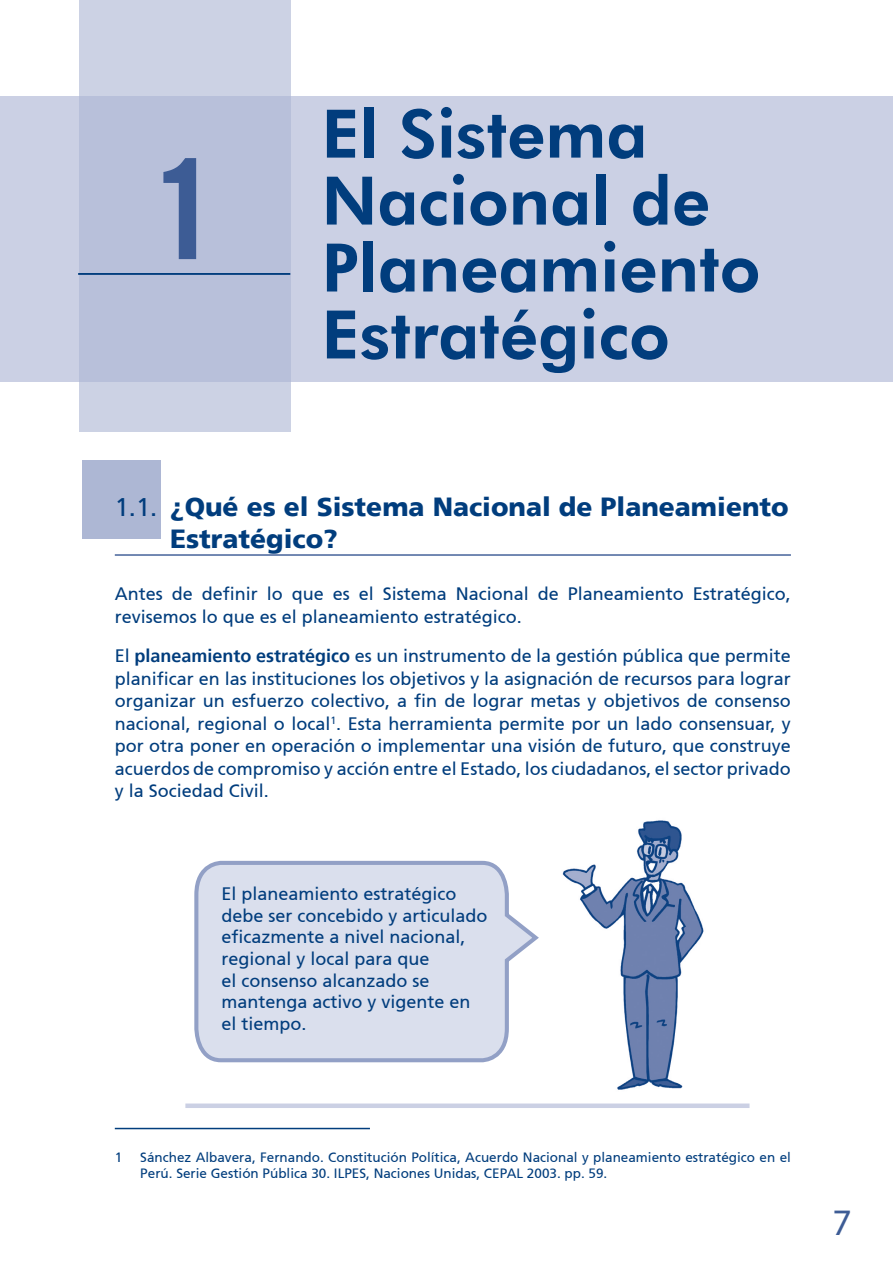
<style>
.page{position:relative;width:893px;height:1263px;background:#fff}
.page>*{position:absolute;margin:0;border:0;box-sizing:border-box;transform-origin:0 0}
.t1{font:700 138px "Trade Gothic LT";color:#3d5c95}
.t2{font:800 66.9px/66.9px "Futura BT";color:#013d7d}
.t3{font:37.5px "Myriad Pro";color:#3d5c95}
.t4{font:900 26.25px/31.5px "Frutiger 75";color:#013d7d}
.t5{font:18px/22.5px "Frutiger 55 Roman";color:#013d7d}
.t6{font:13.5px/16.2px "Frutiger 55 Roman";color:#013d7d}
.s1{font-family:"Frutiger 55 Roman";font-weight:400;font-size:25.5px}
.s2{font-family:"Frutiger 65";font-weight:700}
</style>
<div class="page">
<div style="left:83px;top:461px;width:78px;height:78px;background:#adb7d4"></div>
<hr style="left:115px;top:554px;width:676px;height:2px;background:#46639a">
<svg style="left:194px;top:860px;width:345px;height:203px;background:#d9deec"></svg>
<img style="left:562px;top:820px;width:142px;height:270px">
<hr style="left:115px;top:1128px;width:255px;height:1px;background:#013d7d">
<div style="left:0;top:96px;width:893px;height:285px;background:#cbd0e4"></div>
<div style="left:79px;top:0;width:211px;height:432px;background:linear-gradient(to right,#bfc6dd,#bfc6dd)"></div>
<hr style="left:78px;top:273px;width:212px;height:2px;background:#013d7d">
<div style="left:185px;top:1103px;width:564px;height:5px;background:#cbd0e4"></div>
<h1 class="t1" style="left:146px;top:125px;width:78px">1</h1>
<h2 class="t2" style="left:322px;top:100px;width:440px">El Sistema<br>Nacional de<br>Planeamiento<br>Estratégico</h2>
<h3 class="t4" style="left:170px;top:491px;width:620px;text-indent:-55px"><span class="s1">1.1.</span> ¿Qué es el Sistema Nacional de Planeamiento<br>Estratégico?</h3>
<p class="t5" style="left:115px;top:583px;width:677px">Antes de definir lo que es el Sistema Nacional de Planeamiento Estratégico, revisemos lo que es el planeamiento estratégico.</p>
<p class="t5" style="left:115px;top:645px;width:678px;text-align:justify">El <span class="s2">planeamiento estratégico</span> es un instrumento de la gestión pública que permite planificar en las instituciones los objetivos y la asignación de recursos para lograr organizar un esfuerzo colectivo, a fin de lograr metas y objetivos de consenso nacional, regional o local<sup>1</sup>. Esta herramienta permite por un lado consensuar, y por otra poner en operación o implementar una visión de futuro, que construye acuerdos de compromiso y acción entre el Estado, los ciudadanos, el sector privado y la Sociedad Civil.</p>
<p class="t5" style="left:221px;top:883px;width:268px;line-height:21.6px">El planeamiento estratégico debe ser concebido y articulado eficazmente a nivel nacional, regional y local para que<br>el consenso alcanzado se mantenga activo y vigente en el tiempo.</p>
<p class="t6" style="left:115px;top:1149px;width:9px">1</p>
<p class="t6" style="left:140px;top:1149px;width:652px">Sánchez Albavera, Fernando. Constitución Política, Acuerdo Nacional y planeamiento estratégico en el<br>Perú. Serie Gestión Pública 30. ILPES, Naciones Unidas, CEPAL 2003. pp. 59.</p>
<h3 class="t3" style="left:832px;top:1199px;width:21px">7</h3>
</div>
